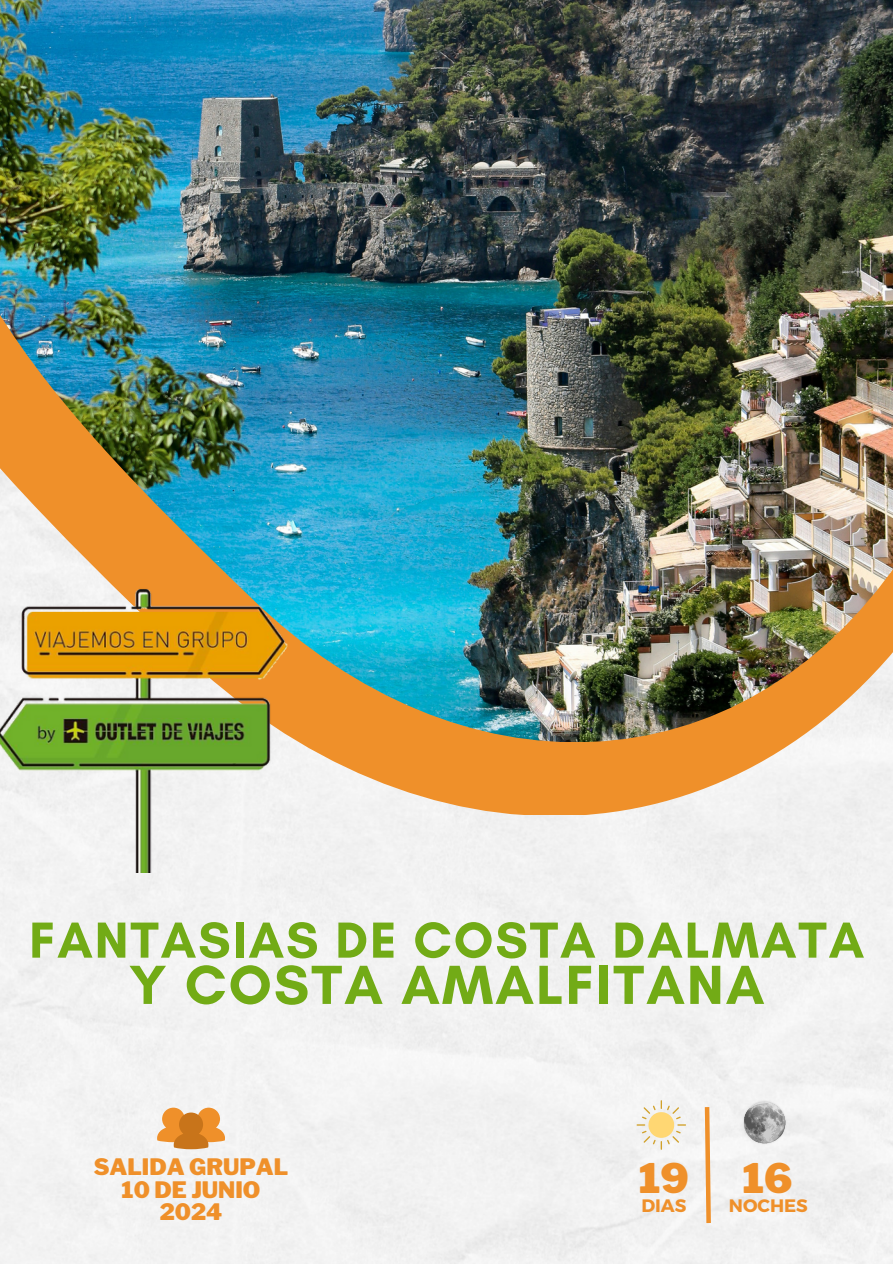
<style>
.page{position:relative;width:893px;height:1264px;background:#fff}
.page>*{position:absolute;margin:0;border:0;box-sizing:border-box;transform-origin:0 0}
.t1{font:700 56.1px "Glacial Indifference";letter-spacing:.04em;color:#72ab16}
.t2{font:700 51.6px "Glacial Indifference";letter-spacing:.04em;color:#72ab16}
.t3{font:900 40.5px "Libre Franklin";color:#ef902a}
.t4{font:900 22.5px/22.5px "Libre Franklin";color:#ef902a;text-align:center}
.t5{font:700 18px "Montserrat";color:#ef902a}
</style>
<div class="page">
<div style="left:0;top:815px;width:892px;height:448px;background:#f2f2f2"></div>
<svg style="left:294px;top:741px;width:598px;height:74px;fill:#ef902a"></svg>
<img style="left:0;top:0;width:892px;height:741px">
<svg style="left:702px;top:1102px;width:11px;height:125px"></svg>
<svg style="left:636px;top:1100px;width:50px;height:49px"></svg>
<img style="left:740px;top:1098px;width:48px;height:48px">
<svg style="left:744px;top:1101px;width:41px;height:42px;background:#ababab"></svg>
<svg style="left:157px;top:1107px;width:67px;height:42px"></svg>
<img style="left:0;top:541px;width:294px;height:331px">
<p class="t2" style="left:29px;top:908px;width:836px">FANTASIAS DE COSTA DALMATA</p>
<p class="t1" style="left:129px;top:950px;width:637px">Y COSTA AMALFITANA</p>
<p class="t4" style="left:94px;top:1155px;width:196px">SALIDA GRUPAL<br>10 DE JUNIO<br>2024</p>
<h1 class="t3" style="left:638px;top:1153px;width:52px">19</h1>
<p class="t3" style="left:742px;top:1153px;width:52px">16</p>
<h2 class="t5" style="left:641px;top:1194px;width:46px">DIAS</h2>
<p class="t5" style="left:728px;top:1194px;width:80px">NOCHES</p>
</div>
